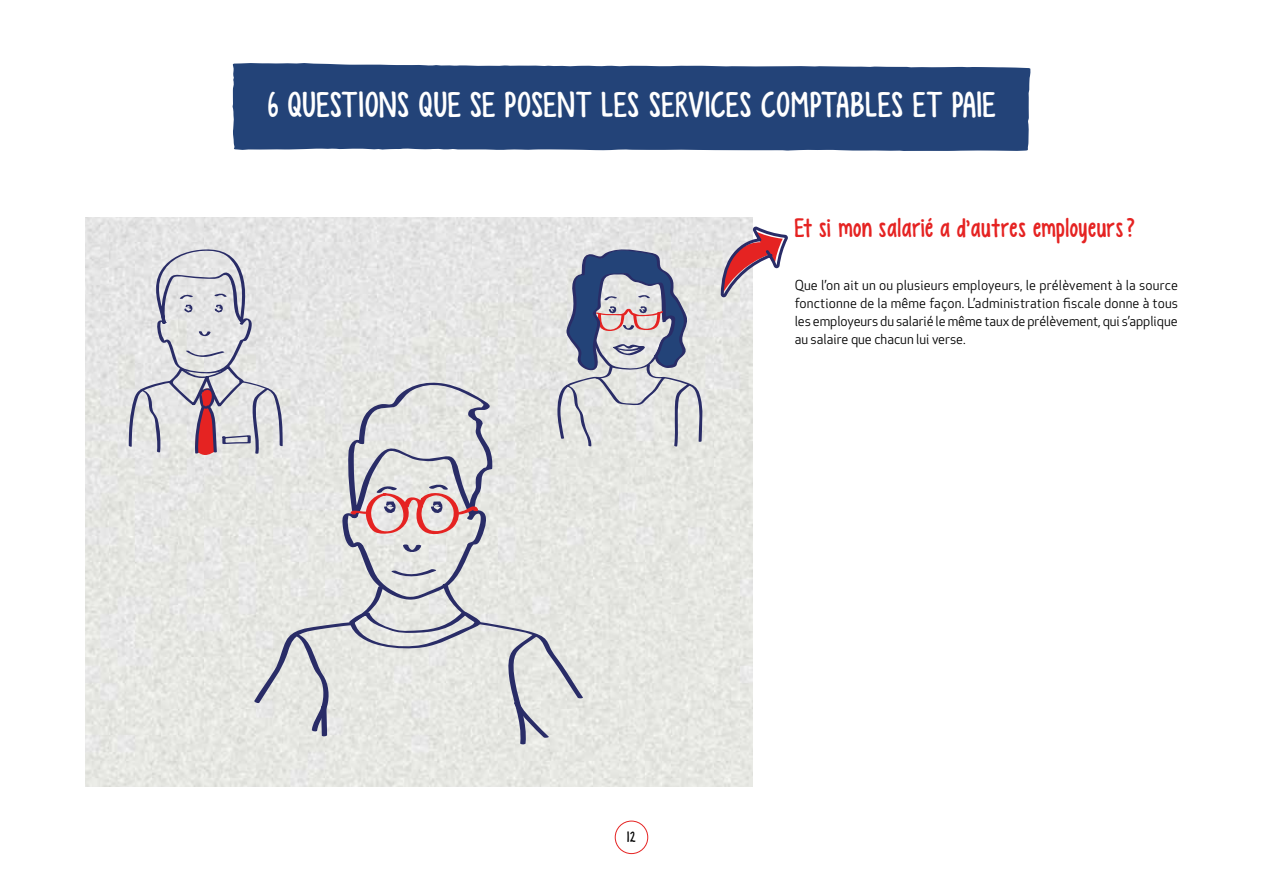
<style>
.page{position:relative;width:1263px;height:893px;background:#fff}
.page>*{position:absolute;margin:0;border:0;box-sizing:border-box;transform-origin:0 0}
.t1{font:36px "KG Empireof Dirt";letter-spacing:.025em;color:#fff}
.t2{font:27px "KG Empireof Dirt";letter-spacing:.015em;color:#e52322}
.t3{font:15px "KG Empireof Dirt";color:#000}
.t4{font:13.5px/18px "Apex New";letter-spacing:-.005em;color:#000;text-align:justify}
</style>
<div class="page">
<img style="left:85px;top:218px;width:667px;height:569px">
<div style="left:615px;top:821px;width:33px;height:33px;border:1px solid #e52322;border-radius:50%"></div>
<svg style="left:719px;top:224px;width:69px;height:320px"></svg>
<svg style="left:129px;top:248px;width:575px;height:497px;background:#d9d9d9"></svg>
<div style="left:232px;top:63px;width:798px;height:88px;background:#234378"></div>
<h1 class="t1" style="left:268px;top:84px;width:729px">6 QUESTIONS QUE SE POSENT LES SERVICES COMPTABLES ET PAIE</h1>
<h2 class="t2" style="left:795px;top:212px;width:342px">Et si mon salarié a d’autres employeurs?</h2>
<p class="t4" style="left:795px;top:276px;width:385px">Que l’on ait un ou plusieurs employeurs, le prélèvement à la source fonctionne de la même façon. L’administration fiscale donne à tous les employeurs du salarié le même taux de prélèvement, qui s’applique au salaire que chacun lui verse.</p>
<p class="t3" style="left:627px;top:828px;width:10px">12</p>
</div>
